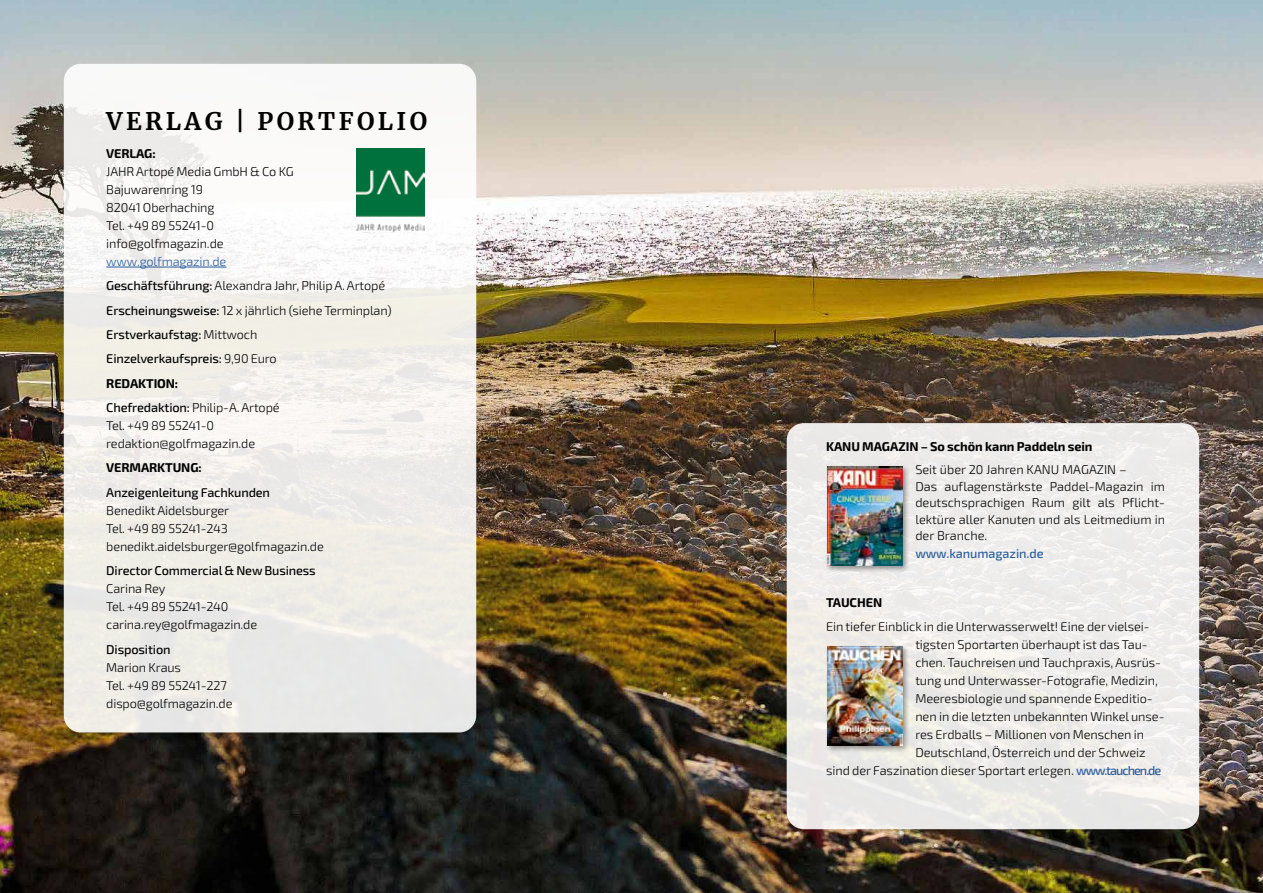
<style>
.page{position:relative;width:1263px;height:893px;background:#fff}
.page>*{position:absolute;margin:0;border:0;box-sizing:border-box;transform-origin:0 0}
.t1{font:700 24px "Merriweather";letter-spacing:.14em;color:#000}
.t2{font:300 12.75px/18px "Exo 2";letter-spacing:-.005em;color:#000}
.t3{font:500 12.75px "Exo 2";letter-spacing:-.01em;color:#000}
.t4{font:700 12.75px "Exo 2";letter-spacing:-.005em;color:#000}
.t5{font:500 12.75px "Exo 2";letter-spacing:-.005em;color:#275b9b}
.s1{color:#275b9b}
.s2{font-weight:500}
.s3{font-weight:700}
.s4{font-weight:500;color:#275b9b}
</style>
<div class="page">
<img style="left:0;top:0;width:1263px;height:893px">
<div style="left:787px;top:423px;width:412px;height:406px;background:#edecea;border-radius:17px"></div>
<div style="left:64px;top:64px;width:412px;height:668px;background:linear-gradient(to bottom,#f9f9f7,#eae8e3);border-radius:17px"></div>
<hr style="left:106px;top:267px;width:120px;height:1px;background:#275b9b">
<div style="left:825px;top:464px;width:86px;height:109px;background:#000;opacity:.4"></div>
<img style="left:827px;top:467px;width:75px;height:99px">
<div style="left:825px;top:644px;width:86px;height:109px;background:#000;opacity:.4"></div>
<img style="left:827px;top:646px;width:75px;height:99px">
<img style="left:357px;top:149px;width:67px;height:83px">
<h1 class="t1" style="left:106px;top:105px;width:322px">VERLAG | PORTFOLIO</h1>
<p class="t4" style="left:106px;top:146px;width:51px">VERLAG:</p>
<p class="t2" style="left:106px;top:163px;width:189px">JAHR Artopé Media GmbH &amp; Co KG<br>Bajuwarenring 19<br>82041 Oberhaching<br>Tel. +49 89 55241-0 info@golfmagazin.de</p>
<p class="t2" style="left:106px;top:249px;width:287px;line-height:24.5px"><span class="s1">www.golfmagazin.de<br></span><span class="s2">Geschäftsführung:</span> Alexandra Jahr, Philip A. Artopé <span class="s2">Erscheinungsweise:</span> 12 x jährlich (siehe Terminplan)<br><span class="s2">Erstverkaufstag:</span> Mittwoch<br><span class="s2">Einzelverkaufspreis:</span> 9,90 Euro<br><span class="s3">REDAKTION:<br></span><span class="s2">Chefredaktion:</span> Philip-A. Artopé</p>
<p class="t2" style="left:106px;top:417px;width:150px">Tel. +49 89 55241-0 redaktion@golfmagazin.de</p>
<p class="t4" style="left:106px;top:460px;width:97px">VERMARKTUNG:</p>
<p class="t3" style="left:106px;top:485px;width:165px">Anzeigenleitung Fachkunden</p>
<p class="t2" style="left:106px;top:502px;width:219px">Benedikt Aidelsburger<br>Tel. +49 89 55241-243 benedikt.aidelsburger@golfmagazin.de</p>
<p class="t3" style="left:106px;top:563px;width:211px">Director Commercial &amp; New Business</p>
<p class="t2" style="left:106px;top:580px;width:152px">Carina Rey<br>Tel. +49 89 55241-240 carina.rey@golfmagazin.de</p>
<p class="t3" style="left:106px;top:642px;width:66px">Disposition</p>
<p class="t2" style="left:106px;top:658px;width:128px">Marion Kraus<br>Tel. +49 89 55241-227 dispo@golfmagazin.de</p>
<p class="t4" style="left:826px;top:439px;width:268px">KANU MAGAZIN – So schön kann Paddeln sein</p>
<p class="t2" style="left:915px;top:462px;width:251px;line-height:16.5px">Seit über 20 Jahren KANU MAGAZIN –<br>Das auflagenstärkste Paddel-Magazin im deutschsprachigen Raum gilt als Pflicht&shy;lektüre aller Kanuten und als Leitmedium in der Branche.</p>
<p class="t5" style="left:915px;top:546px;width:130px">www.kanumagazin.de</p>
<p class="t4" style="left:826px;top:595px;width:58px">TAUCHEN</p>
<p class="t2" style="left:826px;top:618px;width:325px">Ein tiefer Einblick in die Unterwasserwelt! Eine der vielsei-</p>
<p class="t2" style="left:915px;top:636px;width:234px">tigsten Sportarten überhaupt ist das Tau-</p>
<p class="t2" style="left:915px;top:654px;width:247px">chen. Tauchreisen und Tauchpraxis, Ausrüs-</p>
<p class="t2" style="left:915px;top:672px;width:244px">tung und Unterwasser-Fotografie, Medizin,</p>
<p class="t2" style="left:915px;top:690px;width:239px">Meeresbiologie und spannende Expeditio-</p>
<p class="t2" style="left:915px;top:708px;width:251px">nen in die letzten unbekannten Winkel unse-</p>
<p class="t2" style="left:915px;top:726px;width:230px">res Erdballs – Millionen von Menschen in</p>
<p class="t2" style="left:915px;top:744px;width:232px">Deutschland, Österreich und der Schweiz</p>
<p class="t2" style="left:826px;top:762px;width:337px">sind der Faszination dieser Sportart erlegen. <span class="s4">www.tauchen.de</span></p>
</div>
